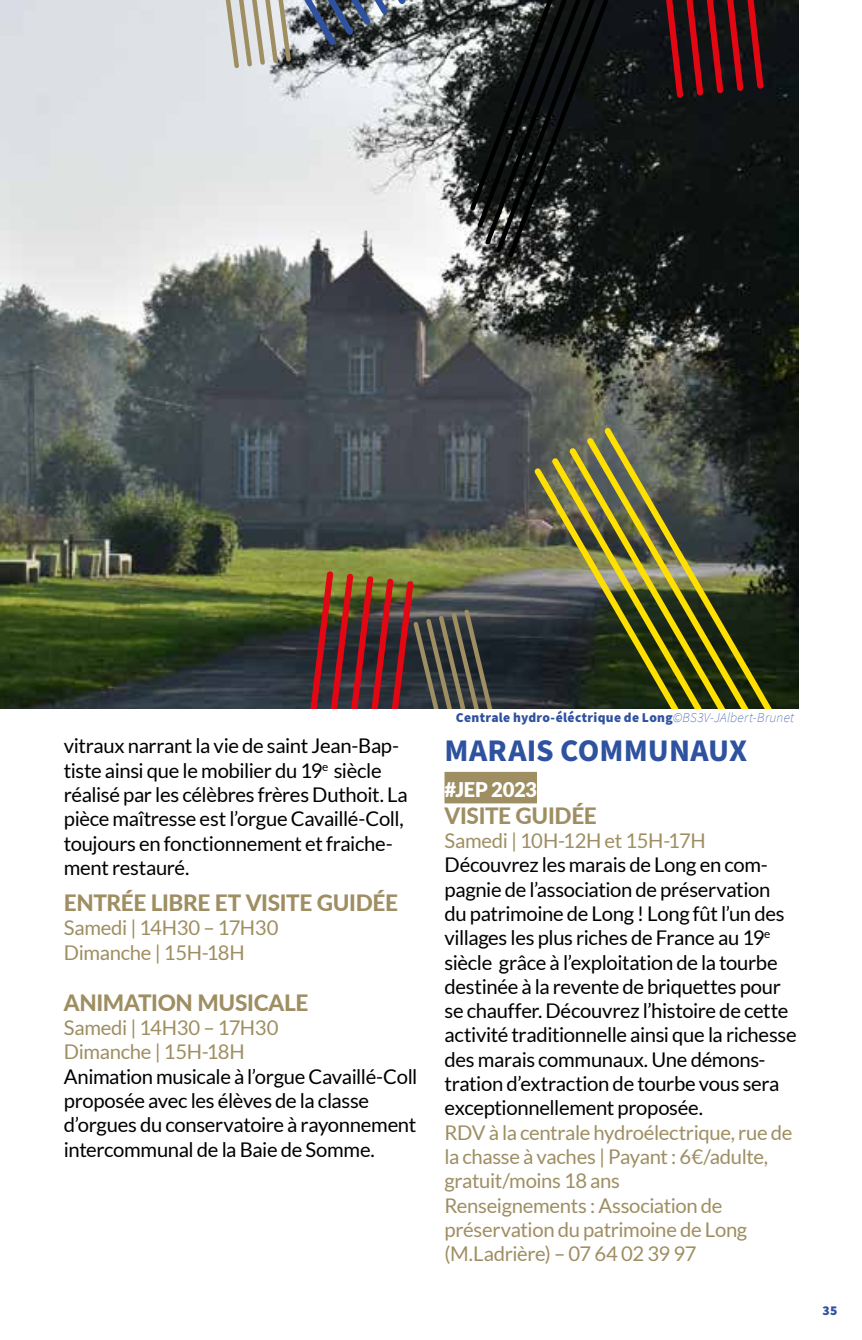
<style>
.page{position:relative;width:862px;height:1340px;background:#fff}
.page>*{position:absolute;margin:0;border:0;box-sizing:border-box;transform-origin:0 0}
.t1{font:700 31.5px "Source Sans Pro";color:#2f52a0}
.t2{font:800 22.5px "Lato";letter-spacing:-.015em;color:#9e8e62}
.t3{font:20.25px/24.3px "Lato";letter-spacing:-.02em;color:#000}
.t4{font:20.25px/24.3px "Lato";letter-spacing:-.015em;color:#9e8e62}
.t5{font:900 20.25px "Lato";letter-spacing:-.01em;color:#fff}
.t6{font:900 13.5px "Source Sans Pro";letter-spacing:.025em;color:#2f52a0}
.s1{font-weight:200;font-style:italic}
</style>
<div class="page">
<img style="left:0;top:0;width:797px;height:708px">
<div style="left:444px;top:772px;width:92px;height:31px;background:#9e8e62"></div>
<svg style="left:661px;top:0;width:102px;height:98px;background:#4c0f15"></svg>
<svg style="left:210px;top:0;width:195px;height:68px;background:#939698"></svg>
<svg style="left:534px;top:468px;width:17px;height:240px;background:#535447"></svg>
<svg style="left:551px;top:458px;width:18px;height:250px;background:#59593f"></svg>
<svg style="left:569px;top:448px;width:17px;height:260px;background:#5f5e3b"></svg>
<svg style="left:586px;top:437px;width:18px;height:271px;background:#616233"></svg>
<svg style="left:604px;top:427px;width:192px;height:281px;background:#4e5129"></svg>
<svg style="left:301px;top:571px;width:211px;height:137px;background:#5c4338"></svg>
<svg style="left:469px;top:0;width:160px;height:257px;background:#222525"></svg>
<p class="t3" style="left:64px;top:733px;width:345px">vitraux narrant la vie de saint Jean-Bap&shy;tiste ainsi que le mobilier du 19<sup>e</sup> siècle réalisé par les célèbres frères Duthoit. La pièce maîtresse est l’orgue Cavaillé-Coll, toujours en fonctionnement et fraiche&shy;ment restauré.</p>
<p class="t2" style="left:64px;top:886px;width:335px">ENTRÉE LIBRE ET VISITE GUIDÉE</p>
<p class="t4" style="left:64px;top:915px;width:216px">Samedi | 14H30 – 17H30<br>Dimanche | 15H-18H</p>
<p class="t2" style="left:64px;top:985px;width:246px">ANIMATION MUSICALE</p>
<p class="t4" style="left:64px;top:1015px;width:216px">Samedi | 14H30 – 17H30<br>Dimanche | 15H-18H</p>
<p class="t3" style="left:64px;top:1064px;width:355px">Animation musicale à l’orgue Cavaillé-Coll proposée avec les élèves de la classe d’orgues du conservatoire à rayonnement intercommunal de la Baie de Somme.</p>
<p class="t6" style="left:455px;top:708px;width:339px">Centrale hydro-éléctrique de Long<span class="s1">©BS3V-JAlbert-Brunet</span></p>
<h1 class="t1" style="left:444px;top:728px;width:304px">MARAIS COMMUNAUX</h1>
<p class="t5" style="left:444px;top:777px;width:94px">#JEP 2023</p>
<p class="t2" style="left:444px;top:798px;width:154px">VISITE GUIDÉE</p>
<p class="t4" style="left:444px;top:828px;width:262px">Samedi | 10H-12H et 15H-17H</p>
<p class="t3" style="left:444px;top:852px;width:353px">Découvrez les marais de Long en com&shy;pagnie de l’association de préservation du patrimoine de Long ! Long fût l’un des villages les plus riches de France au 19<sup>e </sup>siècle grâce à l’exploitation de la tourbe destinée à la revente de briquettes pour se chauffer. Découvrez l’histoire de cette activité traditionnelle ainsi que la richesse des marais communaux. Une démons&shy;tration d’extraction de tourbe vous sera exceptionnellement proposée.</p>
<p class="t4" style="left:444px;top:1120px;width:349px">RDV à la centrale hydroélectrique, rue de la chasse à vaches | Payant : 6€/adulte, gratuit/moins 18 ans<br>Renseignements : Association de préservation du patrimoine de Long (M.Ladrière) – 07 64 02 39 97</p>
<p class="t6" style="left:822px;top:1301px;width:16px">35</p>
</div>
